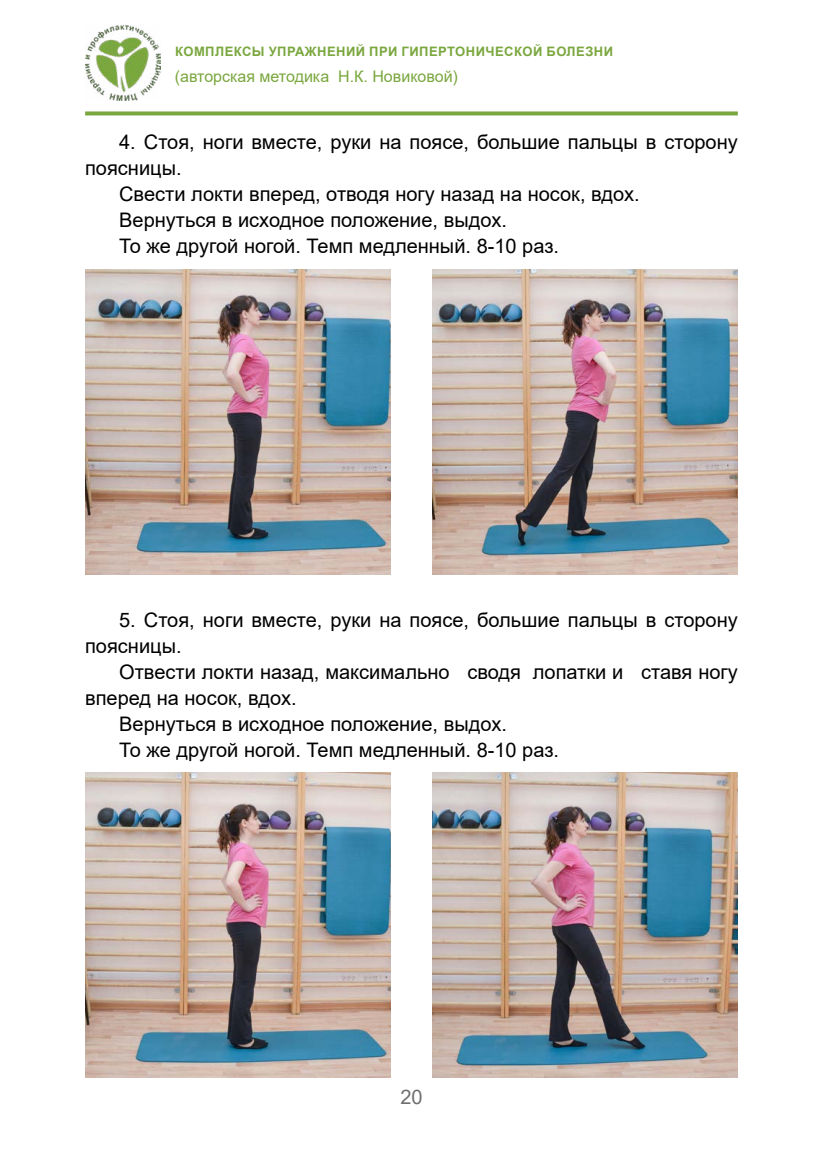
<style>
.page{position:relative;width:823px;height:1163px;background:#fff}
.page>*{position:absolute;margin:0;border:0;box-sizing:border-box;transform-origin:0 0}
.t1{font:20px/26px "Arial";color:#000}
.t2{font:20px "Arial";color:#706f6f}
.t3{font:16px "Arial";color:#7aa73e}
.t4{font:700 13px "Arial";letter-spacing:.035em;color:#7aa73e}
</style>
<div class="page">
<img style="left:85px;top:24px;width:75px;height:77px">
<svg style="left:85px;top:111px;width:652px;height:4px;background:#89b154"></svg>
<img style="left:85px;top:269px;width:305px;height:305px">
<img style="left:432px;top:269px;width:305px;height:305px">
<img style="left:85px;top:772px;width:305px;height:305px">
<img style="left:432px;top:772px;width:305px;height:305px">
<p class="t4" style="left:175px;top:42px;width:439px">КОМПЛЕКСЫ УПРАЖНЕНИЙ ПРИ ГИПЕРТОНИЧЕСКОЙ БОЛЕЗНИ</p>
<p class="t3" style="left:175px;top:66px;width:284px">(авторская методика Н.К. Новиковой)</p>
<p class="t1" style="left:119px;top:129px;width:619px">4. Стоя, ноги вместе, руки на поясе, большие пальцы в сторону</p>
<p class="t1" style="left:85px;top:155px;width:98px">поясницы.</p>
<p class="t1" style="left:119px;top:181px;width:522px">Свести локти вперед, отводя ногу назад на носок, вдох.</p>
<p class="t1" style="left:119px;top:207px;width:389px">Вернуться в исходное положение, выдох.</p>
<p class="t1" style="left:119px;top:233px;width:441px">То же другой ногой. Темп медленный. 8-10 раз.</p>
<p class="t1" style="left:85px;top:607px;width:653px;text-indent:34px">5. Стоя, ноги вместе, руки на поясе, большие пальцы в сторону поясницы.</p>
<p class="t1" style="left:119px;top:659px;width:619px">Отвести локти назад, максимально сводя лопатки и ставя ногу</p>
<p class="t1" style="left:85px;top:685px;width:213px">вперед на носок, вдох.</p>
<p class="t1" style="left:119px;top:711px;width:389px">Вернуться в исходное положение, выдох.</p>
<p class="t1" style="left:119px;top:737px;width:441px">То же другой ногой. Темп медленный. 8-10 раз.</p>
<p class="t2" style="left:400px;top:1082px;width:24px">20</p>
</div>
